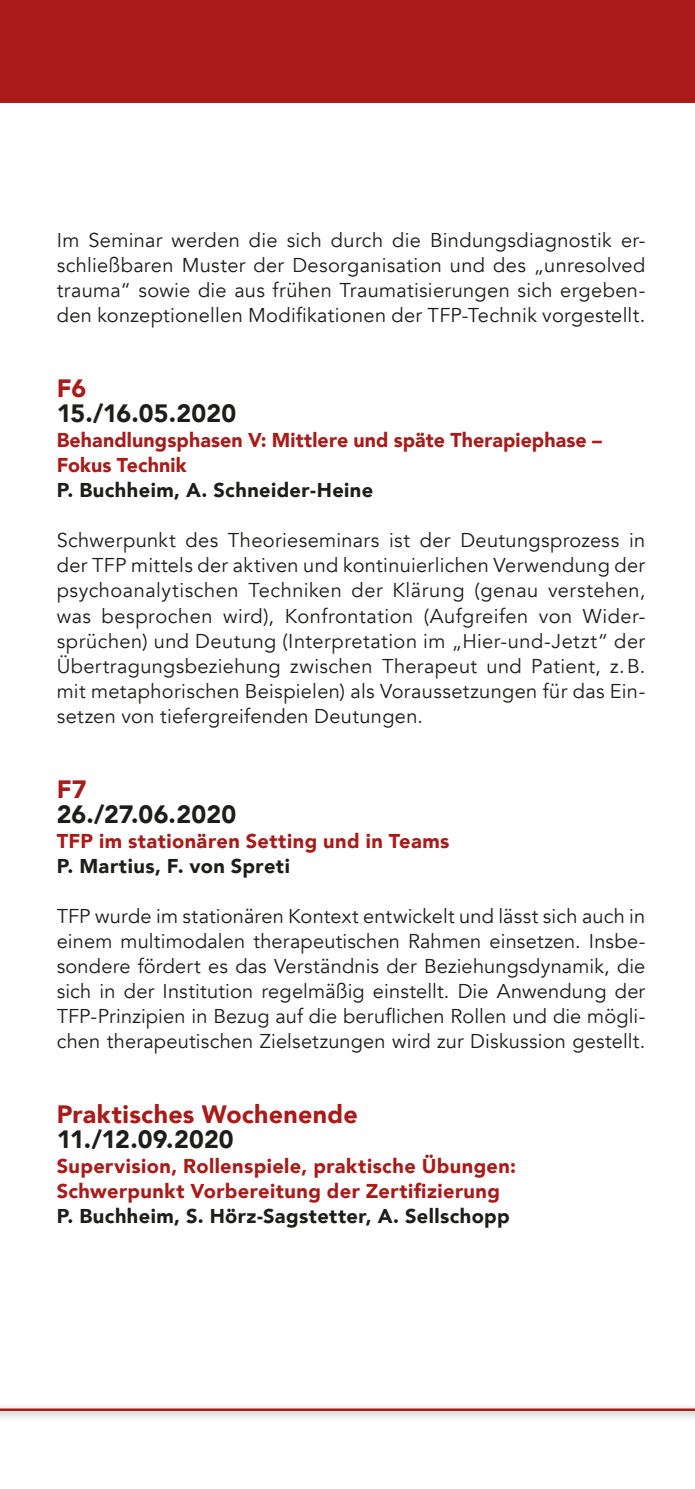
<style>
.page{position:relative;width:695px;height:1489px;background:#fff}
.page>*{position:absolute;margin:0;border:0;box-sizing:border-box;transform-origin:0 0}
.t1{font:900 25px "Avenir";letter-spacing:.005em;color:#1d1d1b}
.t2{font:900 25px "Avenir";letter-spacing:.01em;color:#a91b19}
.t3{font:20px/25px "Avenir";letter-spacing:.015em;color:#1d1d1b;text-align:justify}
.t4{font:900 20px/25px "Avenir";letter-spacing:.015em;color:#a91b19}
.t5{font:900 20px "Avenir";letter-spacing:.02em;color:#1d1d1b}
</style>
<div class="page">
<div style="left:0;top:0;width:694px;height:103px;background:#a91b19"></div>
<div style="left:0;top:1402px;width:694px;height:18px;background:#1d1d1b;opacity:.5"></div>
<hr style="left:0;top:1408px;width:694px;height:2px;background:#a91b19">
<hr style="left:690px;top:1402px;width:4px;height:18px;background:#1d1d1b;opacity:.5">
<p class="t3" style="left:57px;top:228px;width:590px">Im Seminar werden die sich durch die Bindungsdiagnostik er&shy;schließbaren Muster der Desorganisation und des „unresolved trauma“ sowie die aus frühen Traumatisierungen sich ergeben&shy;den konzeptionellen Modifikationen der TFP-Technik vorgestellt.</p>
<p class="t2" style="left:57px;top:367px;width:31px">F6</p>
<p class="t1" style="left:57px;top:392px;width:181px">15./16.05.2020</p>
<p class="t4" style="left:57px;top:427px;width:546px">Behandlungsphasen V: Mittlere und späte Therapiephase –<br>Fokus Technik</p>
<p class="t5" style="left:57px;top:473px;width:318px">P. Buchheim, A. Schneider-Heine</p>
<p class="t3" style="left:57px;top:528px;width:590px">Schwerpunkt des Theorieseminars ist der Deutungsprozess in der TFP mittels der aktiven und kontinuierlichen Verwendung der psychoanalytischen Techniken der Klärung (genau verstehen, was besprochen wird), Konfrontation (Aufgreifen von Wider&shy;sprüchen) und Deutung (Interpretation im „Hier-und-Jetzt“ der Übertragungsbeziehung zwischen Therapeut und Patient, z.B. mit metaphorischen Beispielen) als Voraussetzungen für das Ein&shy;setzen von tiefergreifenden Deutungen.</p>
<p class="t2" style="left:57px;top:767px;width:31px">F7</p>
<p class="t1" style="left:57px;top:792px;width:181px">26./27.06.2020</p>
<p class="t4" style="left:57px;top:827px;width:394px">TFP im stationären Setting und in Teams</p>
<p class="t5" style="left:57px;top:848px;width:235px">P. Martius, F. von Spreti</p>
<p class="t3" style="left:57px;top:903px;width:590px">TFP wurde im stationären Kontext entwickelt und lässt sich auch in einem multimodalen therapeutischen Rahmen einsetzen. Insbe&shy;sondere fördert es das Verständnis der Beziehungsdynamik, die sich in der Institution regelmäßig einstellt. Die Anwendung der TFP-Prinzipien in Bezug auf die beruflichen Rollen und die mögli&shy;chen therapeutischen Zielsetzungen wird zur Diskussion gestellt.</p>
<p class="t2" style="left:57px;top:1092px;width:302px">Praktisches Wochenende</p>
<p class="t1" style="left:57px;top:1117px;width:178px">11./12.09.2020</p>
<p class="t4" style="left:57px;top:1152px;width:461px">Supervision, Rollenspiele, praktische Übungen:<br>Schwerpunkt Vorbereitung der Zertifizierung</p>
<p class="t5" style="left:57px;top:1198px;width:454px">P. Buchheim, S. Hörz-Sagstetter, A. Sellschopp</p>
</div>
